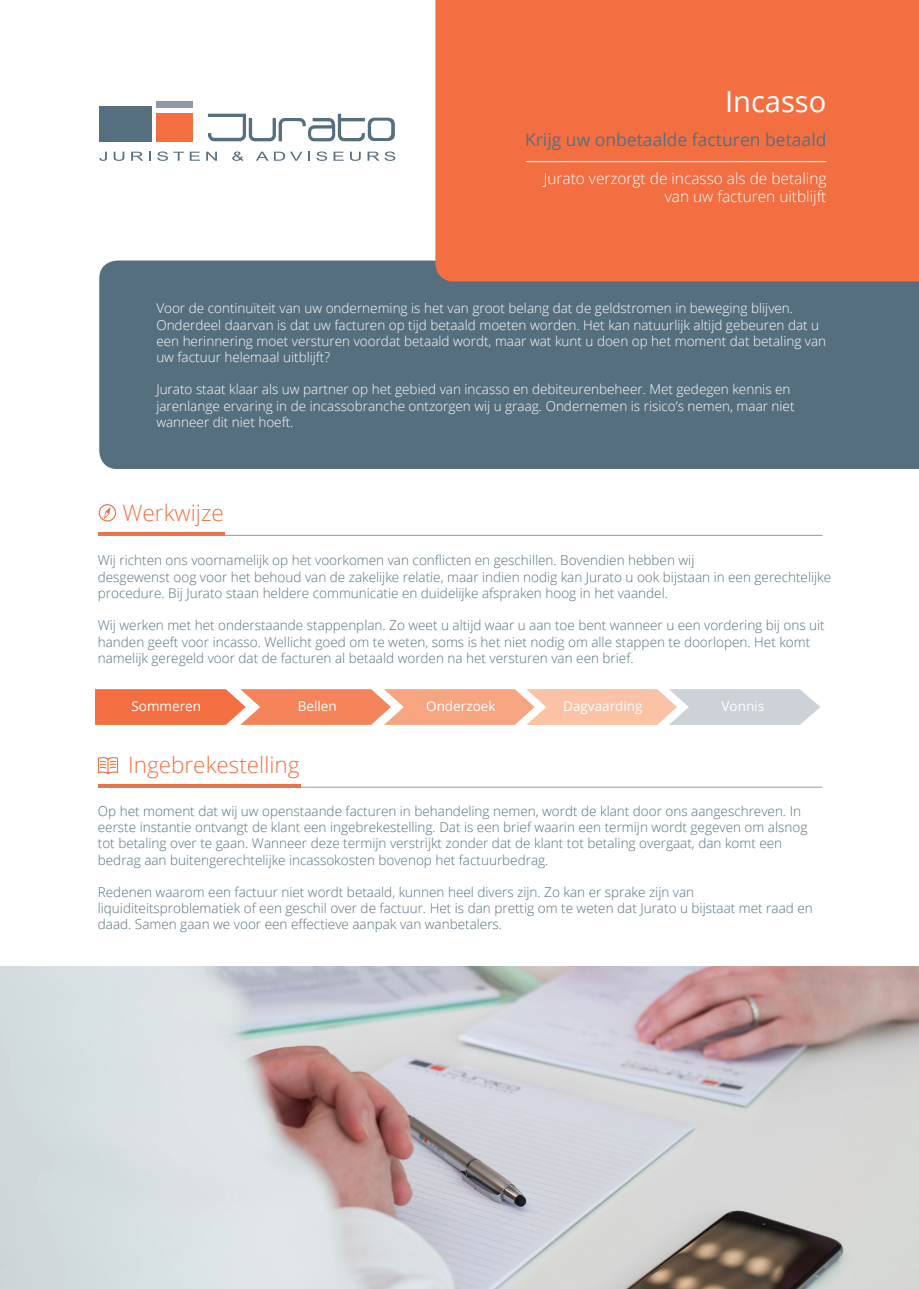
<style>
.page{position:relative;width:919px;height:1289px;background:#fff}
.page>*{position:absolute;margin:0;border:0;box-sizing:border-box;transform-origin:0 0}
.t1{font:29.1px "Open Sans";color:#fff}
.t2{font:300 22.5px "Open Sans";color:#f36f42}
.t3{font:17.55px "Open Sans";color:#566f7f}
.t4{font:300 15.45px/18.5px "Open Sans";color:#fff;text-align:right}
.t5{font:300 13.5px/16.2px "Open Sans";color:#566f7f}
.t6{font:300 13.5px/16.2px "Open Sans";color:#fff}
.t7{font:13.5px "Open Sans";color:#fff}
</style>
<div class="page">
<div style="left:99px;top:260px;width:819px;height:209px;background:#566f7f"></div>
<div style="left:435px;top:0;width:483px;height:281px;background:#f36f42"></div>
<hr style="left:526px;top:161px;width:300px;height:1px;background:#fff">
<svg style="left:207px;top:114px;width:188px;height:27px"></svg>
<div style="left:99px;top:106px;width:53px;height:35px;background:#566f7f"></div>
<div style="left:156px;top:101px;width:37px;height:7px;background:#8f99a5"></div>
<div style="left:156px;top:113px;width:37px;height:28px;background:#f36f42"></div>
<svg style="left:99px;top:152px;width:8px;height:9px"></svg>
<svg style="left:114px;top:152px;width:10px;height:9px"></svg>
<svg style="left:131px;top:152px;width:12px;height:9px"></svg>
<svg style="left:149px;top:152px;width:2px;height:9px"></svg>
<svg style="left:157px;top:151px;width:27px;height:10px"></svg>
<svg style="left:190px;top:152px;width:10px;height:9px"></svg>
<svg style="left:206px;top:152px;width:11px;height:9px"></svg>
<svg style="left:232px;top:151px;width:11px;height:10px"></svg>
<svg style="left:256px;top:152px;width:12px;height:9px"></svg>
<svg style="left:274px;top:152px;width:28px;height:9px"></svg>
<svg style="left:308px;top:152px;width:2px;height:9px"></svg>
<svg style="left:316px;top:151px;width:11px;height:10px"></svg>
<svg style="left:333px;top:152px;width:11px;height:9px"></svg>
<svg style="left:350px;top:152px;width:11px;height:9px"></svg>
<svg style="left:367px;top:151px;width:28px;height:10px"></svg>
<svg style="left:98px;top:784px;width:202px;height:2px"></svg>
<hr style="left:98px;top:786px;width:724px;height:1px;background:#8f99a5">
<img style="left:0;top:966px;width:918px;height:322px">
<svg style="left:95px;top:689px;width:725px;height:36px;background:#efa98f"></svg>
<svg style="left:97px;top:757px;width:22px;height:17px"></svg>
<svg style="left:99px;top:504px;width:17px;height:17px"></svg>
<svg style="left:98px;top:532px;width:127px;height:3px"></svg>
<hr style="left:98px;top:535px;width:724px;height:1px;background:#8f99a5">
<p class="t1" style="left:725px;top:81px;width:103px">Incasso</p>
<p class="t3" style="left:525px;top:128px;width:303px">Krijg uw onbetaalde facturen betaald</p>
<p class="t4" style="left:543px;top:168px;width:284px">Jurato verzorgt de incasso als de betaling van uw facturen uitblijft</p>
<p class="t6" style="left:156px;top:300px;width:671px">Voor de continuïteit van uw onderneming is het van groot belang dat de geldstromen in beweging blijven.<br>Onderdeel daarvan is dat uw facturen op tijd betaald moeten worden. Het kan natuurlijk altijd gebeuren dat u een herinnering moet versturen voordat betaald wordt, maar wat kunt u doen op het moment dat betaling van uw factuur helemaal uitblijft?</p>
<p class="t6" style="left:156px;top:381px;width:639px">Jurato staat klaar als uw partner op het gebied van incasso en debiteurenbeheer. Met gedegen kennis en jarenlange ervaring in de incassobranche ontzorgen wij u graag. Ondernemen is risico’s nemen, maar niet wanneer dit niet hoeft.</p>
<p class="t2" style="left:122px;top:497px;width:103px">Werkwijze</p>
<p class="t5" style="left:98px;top:552px;width:598px">Wij richten ons voornamelijk op het voorkomen van conflicten en geschillen. Bovendien hebben wij</p>
<p class="t5" style="left:98px;top:568px;width:734px">desgewenst oog voor het behoud van de zakelijke relatie, maar indien nodig kan Jurato u ook bijstaan in een gerechtelijke procedure. Bij Jurato staan heldere communicatie en duidelijke afspraken hoog in het vaandel.</p>
<p class="t5" style="left:98px;top:617px;width:728px">Wij werken met het onderstaande stappenplan. Zo weet u altijd waar u aan toe bent wanneer u een vordering bij ons uit handen geeft voor incasso. Wellicht goed om te weten, soms is het niet nodig om alle stappen te doorlopen. Het komt namelijk geregeld voor dat de facturen al betaald worden na het versturen van een brief.</p>
<p class="t7" style="left:131px;top:697px;width:71px">Sommeren</p>
<p class="t7" style="left:298px;top:697px;width:41px">Bellen</p>
<p class="t7" style="left:426px;top:697px;width:71px">Onderzoek</p>
<p class="t7" style="left:563px;top:697px;width:81px">Dagvaarding</p>
<p class="t7" style="left:721px;top:697px;width:44px">Vonnis</p>
<p class="t2" style="left:128px;top:749px;width:173px">Ingebrekestelling</p>
<p class="t5" style="left:98px;top:802px;width:711px">Op het moment dat wij uw openstaande facturen in behandeling nemen, wordt de klant door ons aangeschreven. In eerste instantie ontvangt de klant een ingebrekestelling. Dat is een brief waarin een termijn wordt gegeven om alsnog tot betaling over te gaan. Wanneer deze termijn verstrijkt zonder dat de klant tot betaling overgaat, dan komt een</p>
<p class="t5" style="left:98px;top:851px;width:452px">bedrag aan buitengerechtelijke incassokosten bovenop het factuurbedrag.</p>
<p class="t5" style="left:98px;top:883px;width:597px">Redenen waarom een factuur niet wordt betaald, kunnen heel divers zijn. Zo kan er sprake zijn van</p>
<p class="t5" style="left:98px;top:899px;width:716px">liquiditeitsproblematiek of een geschil over de factuur. Het is dan prettig om te weten dat Jurato u bijstaat met raad en daad. Samen gaan we voor een effectieve aanpak van wanbetalers.</p>
</div>
